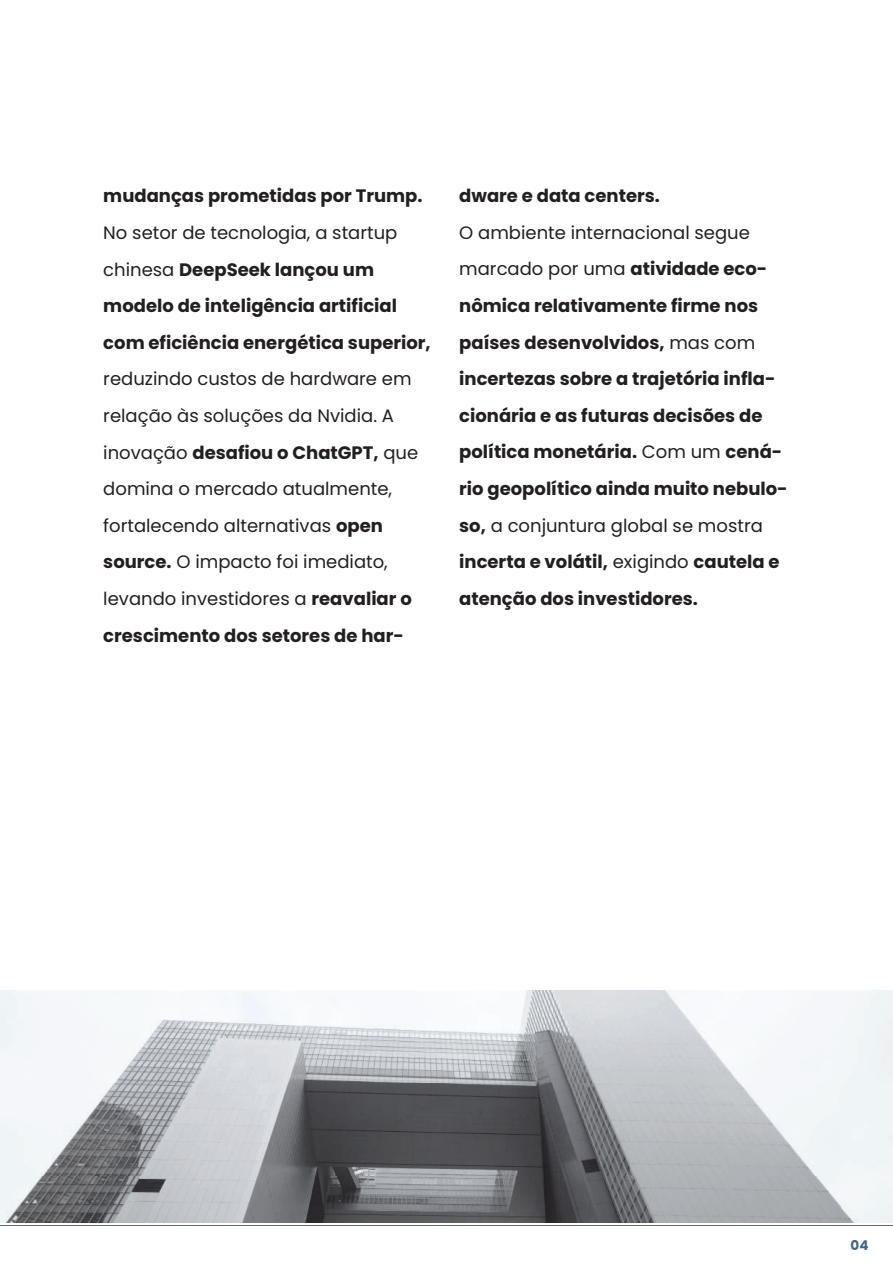
<style>
.page{position:relative;width:893px;height:1263px;background:#fff}
.page>*{position:absolute;margin:0;border:0;box-sizing:border-box;transform-origin:0 0}
.t1{font:700 18px/36.6px "Poppins";color:#231f20}
.t2{font:18px/36.6px "Poppins";color:#231f20}
.t3{font:700 13.5px "Poppins";color:#416888}
.s1{font-weight:400}
.s2{font-weight:700}
</style>
<div class="page">
<hr style="left:0;top:1225px;width:892px;height:1px;background:#626768">
<img style="left:1px;top:991px;width:892px;height:231px">
<p class="t1" style="left:103px;top:178px;width:321px">mudanças prometidas por Trump.</p>
<p class="t1" style="left:103px;top:214px;width:329px"><span class="s1">No setor de tecnologia, a startup chinesa</span> DeepSeek lançou um modelo de inteligência artificial com eficiência energética superior,</p>
<p class="t2" style="left:103px;top:361px;width:316px">reduzindo custos de hardware em relação às soluções da Nvidia. A inovação <span class="s2">desafiou o ChatGPT,</span> que domina o mercado atualmente, fortalecendo alternativas <span class="s2">open source.</span> O impacto foi imediato, levando investidores a <span class="s2">reavaliar o crescimento dos setores de har-</span></p>
<p class="t1" style="left:459px;top:178px;width:202px">dware e data centers.</p>
<p class="t1" style="left:459px;top:214px;width:330px"><span class="s1">O ambiente internacional segue marcado por uma</span> atividade eco&shy;nômica relativamente firme nos países desenvolvidos, <span class="s1">mas com </span>incertezas sobre a trajetória infla&shy;cionária e as futuras decisões de política monetária. <span class="s1">Com um</span> cená&shy;rio geopolítico ainda muito nebulo&shy;so, <span class="s1">a conjuntura global se mostra </span>incerta e volátil, <span class="s1">exigindo</span> cautela e atenção dos investidores.</p>
<p class="t3" style="left:850px;top:1237px;width:19px">04</p>
</div>
